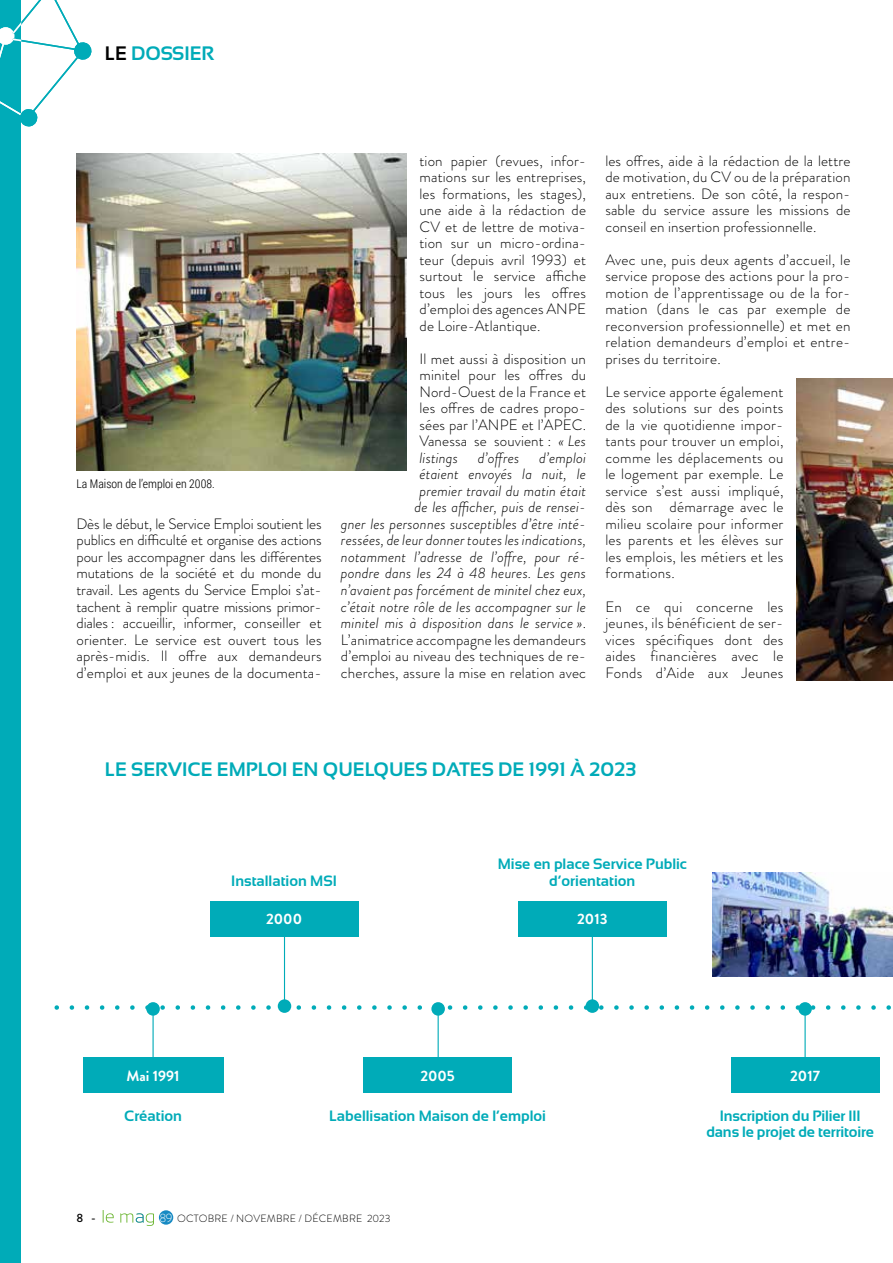
<style>
.page{position:relative;width:893px;height:1263px;background:#fff}
.page>*{position:absolute;margin:0;border:0;box-sizing:border-box;transform-origin:0 0}
.t1{font:700 19.5px "Sansation";color:#00abb8}
.t2{font:300 15px/16.5px "Brandon Grotesque";letter-spacing:.01em;color:#000;text-align:justify}
.t3{font:italic 300 15px/16.5px "Brandon Grotesque";letter-spacing:.01em;color:#000;text-align:right}
.t4{font:700 15px/16.5px "Sansation";color:#00abb8;text-align:center}
.t5{font:700 15px "Brandon Grotesque";color:#fff}
.t6{font:300 12px "Roboto Condensed";color:#000}
.t7{font:500 12px "Brandon Grotesque";color:#000}
.t8{font:300 10.5px "Brandon Grotesque";letter-spacing:.02em;color:#000}
.s1{color:#000}
.s2{font-style:italic}
.s3{font-style:normal}
.s4{font-size:12px;color:#fff}
</style>
<div class="page">
<div style="left:0;top:0;width:21px;height:1263px;background:#00abb8"></div>
<div style="left:159px;top:1210px;width:14px;height:15px;background:#178ac3;border-radius:50%"></div>
<svg style="left:103px;top:1210px;width:51px;height:16px"></svg>
<svg style="left:0;top:0;width:92px;height:127px"></svg>
<svg style="left:57px;top:1005px;width:834px;height:5px"></svg>
<div style="left:83px;top:1058px;width:140px;height:35px;background:#00abb8"></div>
<hr style="left:153px;top:1009px;width:1px;height:54px;background:#00abb8">
<div style="left:146px;top:1002px;width:14px;height:14px;background:#00abb8;border-radius:50%"></div>
<div style="left:363px;top:1058px;width:149px;height:35px;background:#00abb8"></div>
<hr style="left:438px;top:1009px;width:1px;height:54px;background:#00abb8">
<div style="left:431px;top:1002px;width:14px;height:14px;background:#00abb8;border-radius:50%"></div>
<div style="left:731px;top:1058px;width:148px;height:35px;background:#00abb8"></div>
<hr style="left:804px;top:1009px;width:2px;height:54px;background:#00abb8">
<div style="left:798px;top:1002px;width:14px;height:14px;background:#00abb8;border-radius:50%"></div>
<div style="left:518px;top:901px;width:149px;height:35px;background:#00abb8"></div>
<hr style="left:592px;top:934px;width:1px;height:72px;background:#00abb8">
<div style="left:586px;top:999px;width:13px;height:14px;background:#00abb8;border-radius:50%"></div>
<div style="left:210px;top:901px;width:148px;height:35px;background:#00abb8"></div>
<hr style="left:284px;top:934px;width:1px;height:72px;background:#00abb8">
<div style="left:278px;top:999px;width:13px;height:14px;background:#00abb8;border-radius:50%"></div>
<img style="left:77px;top:153px;width:330px;height:317px">
<img style="left:796px;top:378px;width:97px;height:302px">
<img style="left:713px;top:872px;width:180px;height:104px">
<h1 class="t1" style="left:105px;top:42px;width:111px"><span class="s1">LE</span> DOSSIER</h1>
<p class="t6" style="left:77px;top:475px;width:140px">La Maison de l’emploi en 2008.</p>
<p class="t2" style="left:77px;top:516px;width:247px">Dès le début, le Service Emploi soutient les publics en difficulté et organise des actions pour les accompagner dans les différentes mutations de la société et du monde du travail. Les agents du Service Emploi s’at&shy;tachent à remplir quatre missions primor&shy;diales : accueillir, informer, conseiller et orienter. Le service est ouvert tous les après-midis. Il offre aux demandeurs d’emploi et aux jeunes de la documenta-</p>
<p class="t2" style="left:420px;top:153px;width:168px">tion papier (revues, infor&shy;mations sur les entreprises, les formations, les stages), une aide à la rédaction de CV et de lettre de motiva&shy;tion sur un micro-ordina&shy;teur (depuis avril 1993) et surtout le service affiche tous les jours les offres d’emploi des agences ANPE de Loire-Atlantique.</p>
<p class="t2" style="left:420px;top:351px;width:168px">Il met aussi à disposition un minitel pour les offres du Nord-Ouest de la France et les offres de cadres propo&shy;sées par l’ANPE et l’APEC.<br>Vanessa se souvient : <span class="s2">« Les listings</span></p>
<p class="t3" style="left:341px;top:450px;width:247px">d’emploi<br>étaient envoyés la nuit, le<br>premier travail du matin était<br>de les afficher, puis de rensei-<br>gner les personnes susceptibles d’être inté&shy;ressées, de leur donner toutes les indications, notamment l’adresse de l’offre, pour ré&shy;pondre dans les 24 à 48 heures. Les gens n’avaient pas forcément de minitel chez eux, c’était notre rôle de les accompagner sur le minitel mis à disposition dans le service »<span class="s3">.<br>L’animatrice accompagne les demandeurs d’emploi au niveau des techniques de re&shy;cherches, assure la mise en relation avec</span></p>
<p class="t3" style="left:478px;top:450px;width:43px">d’offres</p>
<p class="t2" style="left:605px;top:153px;width:247px">les offres, aide à la rédaction de la lettre de motivation, du CV ou de la préparation aux entretiens. De son côté, la respon&shy;sable du service assure les missions de conseil en insertion professionnelle.</p>
<p class="t2" style="left:605px;top:252px;width:247px">Avec une, puis deux agents d’accueil, le service propose des actions pour la pro&shy;motion de l’apprentissage ou de la for&shy;mation (dans le cas par exemple de reconversion professionnelle) et met en relation demandeurs d’emploi et entre&shy;prises du territoire.</p>
<p class="t2" style="left:605px;top:384px;width:180px">Le service apporte également des solutions sur des points de la vie quotidienne impor&shy;tants pour trouver un emploi, comme les déplacements ou le logement par exemple. Le service s’est aussi impliqué, dès son démarrage avec le milieu scolaire pour informer les parents et les élèves sur les emplois, les métiers et les formations.</p>
<p class="t2" style="left:605px;top:598px;width:180px">En ce qui concerne les jeunes, ils bénéficient de ser&shy;vices spécifiques dont des aides financières avec le Fonds d’Aide aux Jeunes</p>
<h1 class="t1" style="left:105px;top:759px;width:533px">LE SERVICE EMPLOI EN QUELQUES DATES DE 1991 À 2023</h1>
<p class="t4" style="left:231px;top:872px;width:107px">Installation MSI</p>
<p class="t5" style="left:266px;top:908px;width:37px">2000</p>
<p class="t4" style="left:498px;top:856px;width:191px">Mise en place Service Public d’orientation</p>
<p class="t5" style="left:577px;top:908px;width:32px">2013</p>
<p class="t5" style="left:126px;top:1065px;width:55px">Mai 1991</p>
<p class="t5" style="left:420px;top:1065px;width:36px">2005</p>
<p class="t5" style="left:790px;top:1065px;width:31px">2017</p>
<p class="t4" style="left:124px;top:1107px;width:59px">Création</p>
<p class="t4" style="left:329px;top:1107px;width:219px">Labellisation Maison de l’emploi</p>
<p class="t4" style="left:706px;top:1107px;width:169px">Inscription du Pilier III dans le projet de territoire</p>
<p class="t7" style="left:77px;top:1210px;width:21px">8 -</p>
<p class="t8" style="left:160px;top:1211px;width:232px"><span class="s4">89</span> OCTOBRE / NOVEMBRE / DÉCEMBRE 2023</p>
</div>
